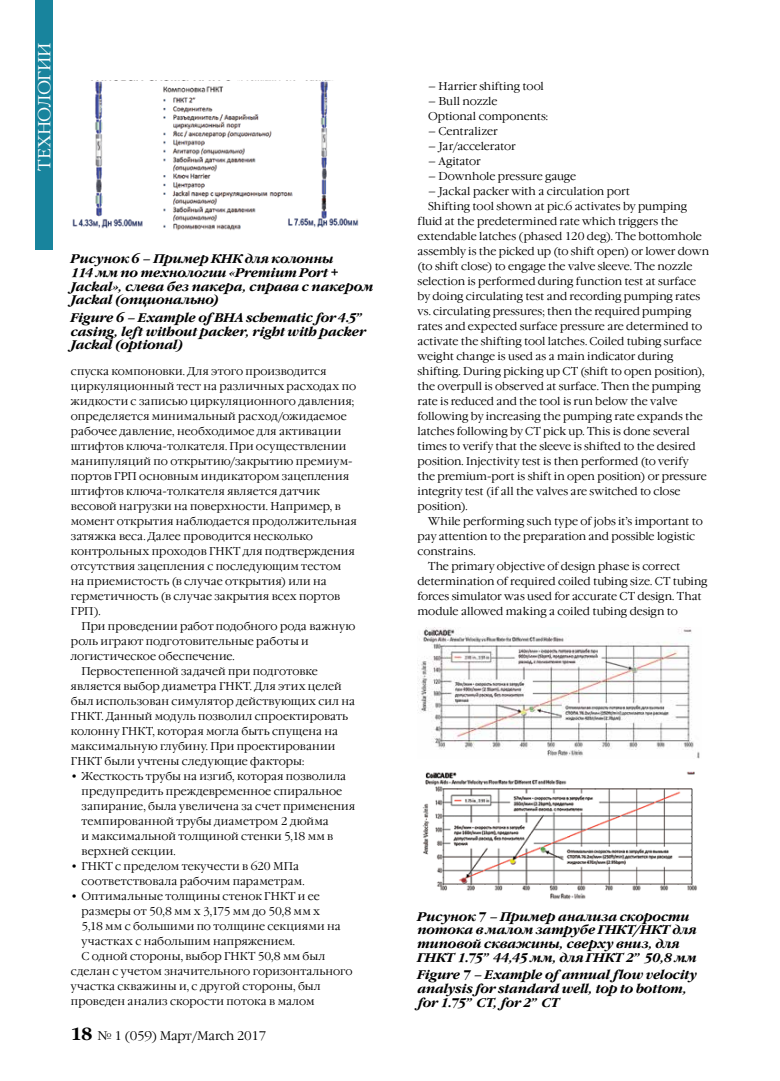
<style>
.page{position:relative;width:780px;height:1081px;background:#fff}
.page>*{position:absolute;margin:0;border:0;box-sizing:border-box;transform-origin:0 0}
.t1{font:300 17.5px "Garamond C";color:#fff}
.t2{font:italic 700 12.5px/13.8px "Garamond C";color:#000}
.t3{font:300 12.5px "Garamond C";letter-spacing:-.02em;color:#000}
.t4{font:300 11.25px/15px "Garamond C";letter-spacing:.005em;color:#000}
.t5{font:300 11.25px "Garamond C";letter-spacing:-.015em;color:#000}
.s1{font-weight:700;font-size:17.5px}
</style>
<div class="page">
<img style="left:72px;top:80px;width:287px;height:151px">
<img style="left:417px;top:627px;width:283px;height:131px">
<img style="left:422px;top:771px;width:275px;height:129px">
<div style="left:35px;top:0;width:18px;height:249px;background:#18849d"></div>
<h1 class="t1" style="left:35px;top:171px;width:128px;rotate:-90deg">технологии</h1>
<p class="t2" style="left:71px;top:253px;width:304px">Рисунок 6 – Пример КНК для колонны<br>114 мм по технологии «Premium Port + Jackal», слева без пакера, справа с пакером Jackal (опционально)</p>
<p class="t2" style="left:71px;top:311px;width:296px;text-align:justify">Figure 6 – Example of BHA schematic for 4.5” casing, left without packer, right with packer Jackal (optional)</p>
<p class="t4" style="left:71px;top:364px;width:287px">спуска компоновки. Для этого производится циркуляционный тест на различных расходах по жидкости с записью циркуляционного давления; определяется минимальный расход/ожидаемое рабочее давление, необходимое для активации штифтов ключа-толкателя. При осуществлении манипуляций по открытию/закрытию премиум&shy;портов ГРП основным индикатором зацепления штифтов ключа-толкателя является датчик весовой нагрузки на поверхности. Например, в момент открытия наблюдается продолжительная затяжка веса. Далее проводится несколько контрольных проходов ГНКТ для подтверждения отсутствия зацепления с последующим тестом на приемистость (в случае открытия) или на герметичность (в случае закрытия всех портов ГРП).</p>
<p class="t4" style="left:81px;top:619px;width:275px">При проведении работ подобного рода важную</p>
<p class="t4" style="left:71px;top:634px;width:239px">роль играют подготовительные работы и</p>
<p class="t4" style="left:71px;top:649px;width:165px">логистическое обеспечение.</p>
<p class="t4" style="left:81px;top:664px;width:238px">Первостепенной задачей при подготовке</p>
<p class="t4" style="left:71px;top:679px;width:272px">является выбор диаметра ГНКТ. Для этих целей</p>
<p class="t4" style="left:71px;top:694px;width:286px">был использован симулятор действующих сил на</p>
<p class="t4" style="left:71px;top:709px;width:279px">ГНКТ. Данный модуль позволил спроектировать</p>
<p class="t4" style="left:71px;top:724px;width:269px">колонну ГНКТ, которая могла быть спущена на</p>
<p class="t4" style="left:71px;top:739px;width:266px">максимальную глубину. При проектировании</p>
<p class="t4" style="left:71px;top:754px;width:235px">ГНКТ были учтены следующие факторы:</p>
<p class="t4" style="left:81px;top:769px;width:275px;text-indent:-11px">• Жесткость трубы на изгиб, которая позволила предупредить преждевременное спиральное запирание, была увеличена за счет применения темпированной трубы диаметром 2 дюйма<br>и максимальной толщиной стенки 5,18 мм в верхней секции.</p>
<p class="t4" style="left:81px;top:859px;width:225px;text-indent:-11px">• ГНКТ с пределом текучести в 620 МПа соответствовала рабочим параметрам.</p>
<p class="t4" style="left:71px;top:889px;width:250px">• Оптимальные толщины стенок ГНКТ и ее</p>
<p class="t4" style="left:81px;top:904px;width:240px">размеры от 50,8 мм х 3,175 мм до 50,8 мм х</p>
<p class="t4" style="left:81px;top:919px;width:260px">5,18 мм с большими по толщине секциями на</p>
<p class="t4" style="left:81px;top:934px;width:215px">участках с набольшим напряжением.</p>
<p class="t4" style="left:81px;top:949px;width:245px">С одной стороны, выбор ГНКТ 50,8 мм был</p>
<p class="t4" style="left:71px;top:964px;width:283px">сделан с учетом значительного горизонтального</p>
<p class="t4" style="left:71px;top:979px;width:251px">участка скважины и, с другой стороны, был</p>
<p class="t4" style="left:71px;top:994px;width:245px">проведен анализ скорости потока в малом</p>
<p class="t3" style="left:71px;top:1029px;width:197px"><span class="s1">18</span> № 1 (059) Март/March 2017</p>
<p class="t4" style="left:428px;top:79px;width:117px">– Harrier shifting tool</p>
<p class="t4" style="left:428px;top:94px;width:121px">– Bull nozzle<br>Optional components:</p>
<p class="t4" style="left:428px;top:124px;width:71px">– Centralizer</p>
<p class="t5" style="left:428px;top:140px;width:89px">– Jar/accelerator</p>
<p class="t5" style="left:428px;top:155px;width:54px">– Agitator</p>
<p class="t4" style="left:428px;top:169px;width:149px">– Downhole pressure gauge</p>
<p class="t4" style="left:428px;top:184px;width:203px">– Jackal packer with a circulation port</p>
<p class="t4" style="left:428px;top:199px;width:260px">Shifting tool shown at pic.6 activates by pumping</p>
<p class="t4" style="left:417px;top:214px;width:262px">fluid at the predetermined rate which triggers the</p>
<p class="t4" style="left:417px;top:229px;width:286px">extendable latches (phased 120 deg). The bottomhole</p>
<p class="t4" style="left:417px;top:244px;width:293px">assembly is the picked up (to shift open) or lower down</p>
<p class="t4" style="left:417px;top:259px;width:276px">(to shift close) to engage the valve sleeve. The nozzle</p>
<p class="t4" style="left:417px;top:274px;width:280px">selection is performed during function test at surface</p>
<p class="t4" style="left:417px;top:289px;width:284px">by doing circulating test and recording pumping rates</p>
<p class="t4" style="left:417px;top:304px;width:275px">vs. circulating pressures; then the required pumping</p>
<p class="t4" style="left:417px;top:319px;width:286px">rates and expected surface pressure are determined to</p>
<p class="t4" style="left:417px;top:334px;width:286px">activate the shifting tool latches. Coiled tubing surface</p>
<p class="t4" style="left:417px;top:349px;width:257px">weight change is used as a main indicator during</p>
<p class="t4" style="left:417px;top:364px;width:288px">shifting. During picking up CT (shift to open position),</p>
<p class="t4" style="left:417px;top:379px;width:285px">the overpull is observed at surface. Then the pumping</p>
<p class="t4" style="left:417px;top:394px;width:261px">rate is reduced and the tool is run below the valve</p>
<p class="t4" style="left:417px;top:409px;width:287px">following by increasing the pumping rate expands the</p>
<p class="t4" style="left:417px;top:424px;width:274px">latches following by CT pick up. This is done several</p>
<p class="t4" style="left:417px;top:439px;width:279px">times to verify that the sleeve is shifted to the desired</p>
<p class="t4" style="left:417px;top:454px;width:272px">position. Injectivity test is then performed (to verify</p>
<p class="t4" style="left:417px;top:469px;width:290px">the premium-port is shift in open position) or pressure</p>
<p class="t4" style="left:417px;top:484px;width:264px">integrity test (if all the valves are switched to close</p>
<p class="t4" style="left:417px;top:499px;width:51px">position).</p>
<p class="t4" style="left:428px;top:514px;width:276px">While performing such type of jobs it’s important to</p>
<p class="t4" style="left:417px;top:529px;width:279px">pay attention to the preparation and possible logistic</p>
<p class="t4" style="left:417px;top:544px;width:59px">constrains.</p>
<p class="t4" style="left:428px;top:559px;width:254px">The primary objective of design phase is correct</p>
<p class="t4" style="left:417px;top:574px;width:291px">determination of required coiled tubing size. CT tubing</p>
<p class="t4" style="left:417px;top:589px;width:285px">forces simulator was used for accurate CT design. That</p>
<p class="t4" style="left:417px;top:604px;width:262px">module allowed making a coiled tubing design to</p>
<p class="t2" style="left:417px;top:910px;width:280px">Рисунок 7 – Пример анализа скорости потока в малом затрубе ГНКТ/НКТ для типовой скважины, сверху вниз, для ГНКТ 1.75” 44,45 мм, для ГНКТ 2” 50,8 мм</p>
<p class="t2" style="left:417px;top:969px;width:281px">Figure 7 – Example of annual flow velocity analysis for standard well, top to bottom, for 1.75” CT, for 2” CT</p>
</div>
